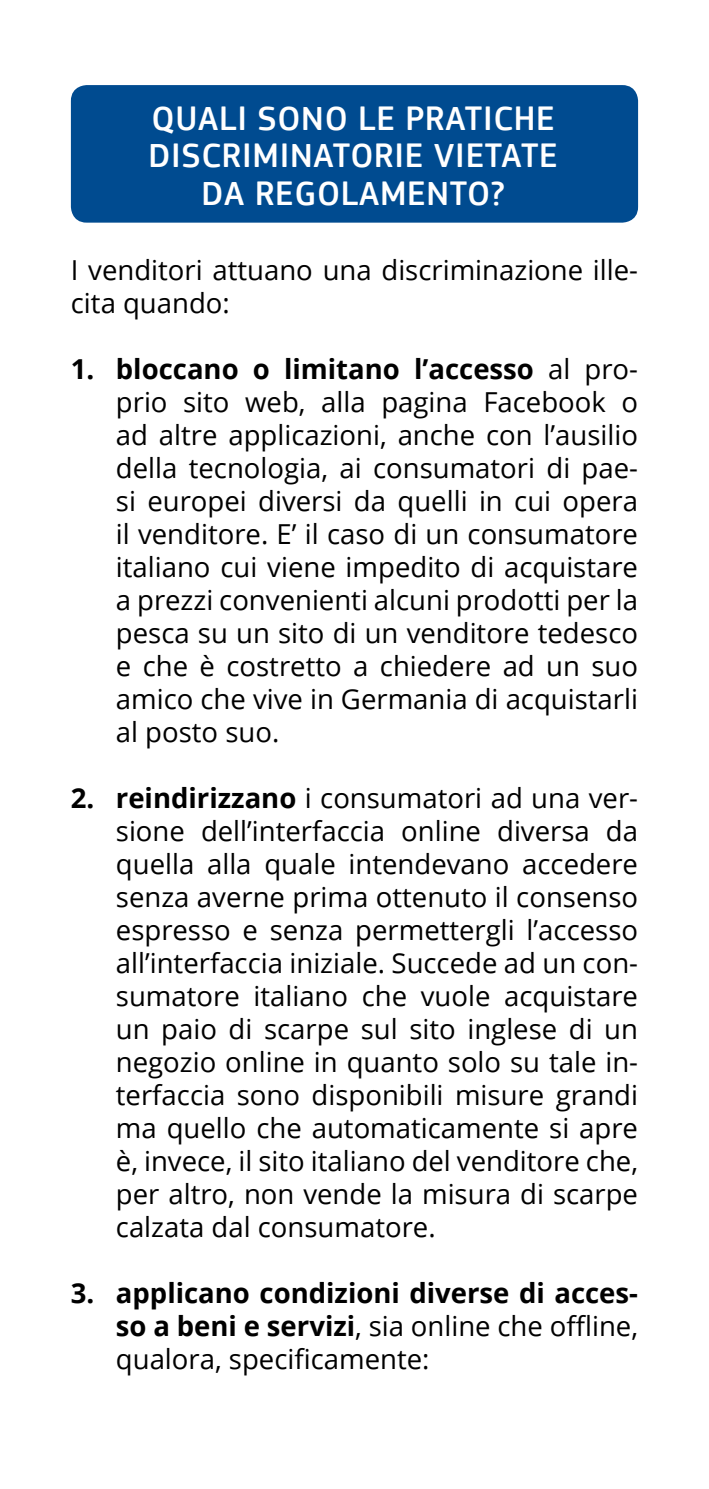
<style>
.page{position:relative;width:709px;height:1489px;background:#fff}
.page>*{position:absolute;margin:0;border:0;box-sizing:border-box;transform-origin:0 0}
.t1{font:500 35px/37.5px "EC Square Sans Pro";letter-spacing:.02em;color:#fff;text-align:center}
.t2{font:27.5px/33px "Open Sans";color:#000;text-align:justify}
.t3{font:700 27.5px/33px "Open Sans";color:#000;text-align:justify}
.s1{font-weight:700}
.s2{font-weight:400}
</style>
<div class="page">
<div style="left:71px;top:85px;width:567px;height:138px;background:#004b90;border-radius:16px"></div>
<p class="t1" style="left:148px;top:100px;width:411px">QUALI SONO LE PRATICHE<br>DISCRIMINATORIE VIETATE<br>DA REGOLAMENTO?</p>
<p class="t2" style="left:71px;top:252px;width:568px">I venditori attuano una discriminazione ille&shy;cita quando:</p>
<p class="t2" style="left:116px;top:351px;width:523px;text-indent:-45px"><span class="s1">1. bloccano o limitano l’accesso</span> al pro&shy;prio sito web, alla pagina Facebook o ad altre applicazioni, anche con l’ausilio della tecnologia, ai consumatori di pae&shy;si europei diversi da quelli in cui opera il venditore. E’ il caso di un consumatore italiano cui viene impedito di acquistare a prezzi convenienti alcuni prodotti per la pesca su un sito di un venditore tedesco e che è costretto a chiedere ad un suo amico che vive in Germania di acquistarli al posto suo.</p>
<p class="t2" style="left:116px;top:780px;width:523px;text-indent:-45px"><span class="s1">2. reindirizzano</span> i consumatori ad una ver&shy;sione dell’interfaccia online diversa da quella alla quale intendevano accedere senza averne prima ottenuto il consenso espresso e senza permettergli l’accesso all’interfaccia iniziale. Succede ad un con&shy;sumatore italiano che vuole acquistare un paio di scarpe sul sito inglese di un negozio online in quanto solo su tale in&shy;terfaccia sono disponibili misure grandi ma quello che automaticamente si apre è, invece, il sito italiano del venditore che, per altro, non vende la misura di scarpe calzata dal consumatore.</p>
<p class="t3" style="left:116px;top:1275px;width:523px;text-indent:-45px">3. applicano condizioni diverse di acces&shy;so a beni e servizi<span class="s2">, sia online che offline, qualora, specificamente:</span></p>
</div>
